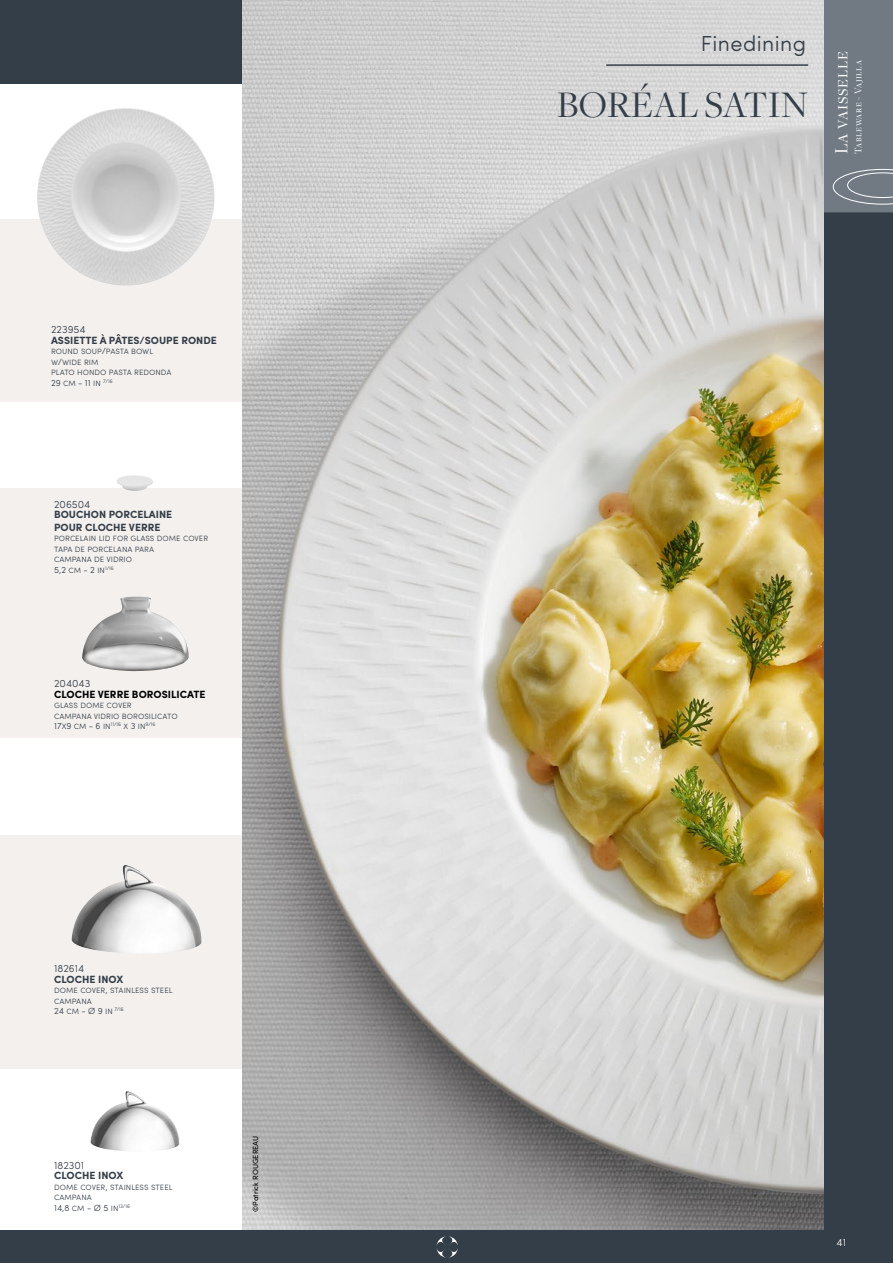
<style>
.page{position:relative;width:893px;height:1263px;background:#fff}
.page>*{position:absolute;margin:0;border:0;box-sizing:border-box;transform-origin:0 0}
.t1{font:39px "Freight Disp Book SC";color:#343e48}
.t2{font:300 21.75px "Sofia Pro";color:#343e48}
.t3{font:19.5px "Freight Disp Book SC";letter-spacing:.04em;color:#fff}
.t4{font:700 10.5px/12.6px "Sofia Pro";color:#343e48}
.t5{font:300 10.5px "Sofia Pro";color:#343e48}
.t6{font:700 10.5px "Sofia Pro";color:#000}
.t7{font:10.5px "Freight Disp Book SC";letter-spacing:.06em;color:#fff}
.t8{font:300 10.5px "Sofia Pro";color:#fff}
.t9{font:300 9px/10.5px "Sofia Pro";color:#343e48}
.t10{font:7.5px "Sofia Pro";color:#000}
</style>
<div class="page">
<div style="left:0;top:489px;width:325px;height:249px;background:#f3f0ee"></div>
<div style="left:0;top:835px;width:325px;height:234px;background:#f3f0ee"></div>
<div style="left:0;top:219px;width:255px;height:182px;background:#f3f0ee"></div>
<div style="left:245px;top:0;width:648px;height:1263px;background:#343e48"></div>
<div style="left:0;top:0;width:846px;height:84px;background:#343e48"></div>
<img style="left:37px;top:108px;width:178px;height:178px">
<div style="left:823px;top:0;width:70px;height:212px;background:#717a83"></div>
<svg style="left:833px;top:169px;width:60px;height:36px"></svg>
<img style="left:82px;top:596px;width:107px;height:75px">
<img style="left:72px;top:865px;width:130px;height:88px">
<img style="left:90px;top:1091px;width:90px;height:60px">
<img style="left:116px;top:475px;width:37px;height:16px">
<img style="left:242px;top:0;width:581px;height:1231px">
<hr style="left:606px;top:64px;width:202px;height:2px;background:#343e48">
<div style="left:0;top:1231px;width:893px;height:32px;background:#343e48"></div>
<svg style="left:437px;top:1236px;width:21px;height:21px"></svg>
<p class="t5" style="left:51px;top:322px;width:36px">223954</p>
<p class="t4" style="left:51px;top:333px;width:167px">ASSIETTE À PÂTES/SOUPE RONDE</p>
<p class="t9" style="left:51px;top:345px;width:122px">round soup/pasta bowl w/wide rim<br>plato hondo pasta redonda<br>29 cm - 11 in <sup>7/16</sup></p>
<p class="t5" style="left:54px;top:496px;width:38px">206504</p>
<p class="t4" style="left:54px;top:507px;width:120px">BOUCHON PORCELAINE<br>POUR CLOCHE VERRE</p>
<p class="t9" style="left:54px;top:532px;width:156px">porcelain lid for glass dome cover tapa de porcelana para<br>campana de vidrio<br>5,2 cm - 2 in<sup>1/16</sup></p>
<p class="t5" style="left:54px;top:676px;width:38px">204043</p>
<p class="t6" style="left:54px;top:686px;width:153px">CLOCHE VERRE BOROSILICATE</p>
<p class="t9" style="left:54px;top:699px;width:125px">glass dome cover<br>campana vidrio borosilicato<br>17x9 cm - 6 in<sup>11/16</sup> x 3 in<sup>9/16</sup></p>
<p class="t5" style="left:54px;top:961px;width:32px">182614</p>
<p class="t4" style="left:54px;top:972px;width:71px">CLOCHE INOX</p>
<p class="t9" style="left:54px;top:984px;width:120px">dome cover, stainless steel campana<br>24 cm - Ø 9 in <sup>7/16</sup></p>
<p class="t5" style="left:54px;top:1157px;width:32px">182301</p>
<p class="t4" style="left:54px;top:1169px;width:71px">CLOCHE INOX</p>
<p class="t9" style="left:54px;top:1181px;width:120px">dome cover, stainless steel campana<br>14,8 cm - Ø 5 in<sup>13/16</sup></p>
<p class="t10" style="left:250px;top:1212px;width:78px;rotate:-90deg">©Patrick ROUGEREAU</p>
<h2 class="t2" style="left:701px;top:28px;width:107px">Finedining</h2>
<h1 class="t1" style="left:557px;top:83px;width:253px">BORÉAL SATIN</h1>
<h3 class="t3" style="left:831px;top:154px;width:104px;rotate:-90deg">La vaisselle</h3>
<p class="t7" style="left:852px;top:154px;width:95px;rotate:-90deg">Tableware - Vajilla</p>
<p class="t8" style="left:837px;top:1235px;width:11px">41</p>
</div>
